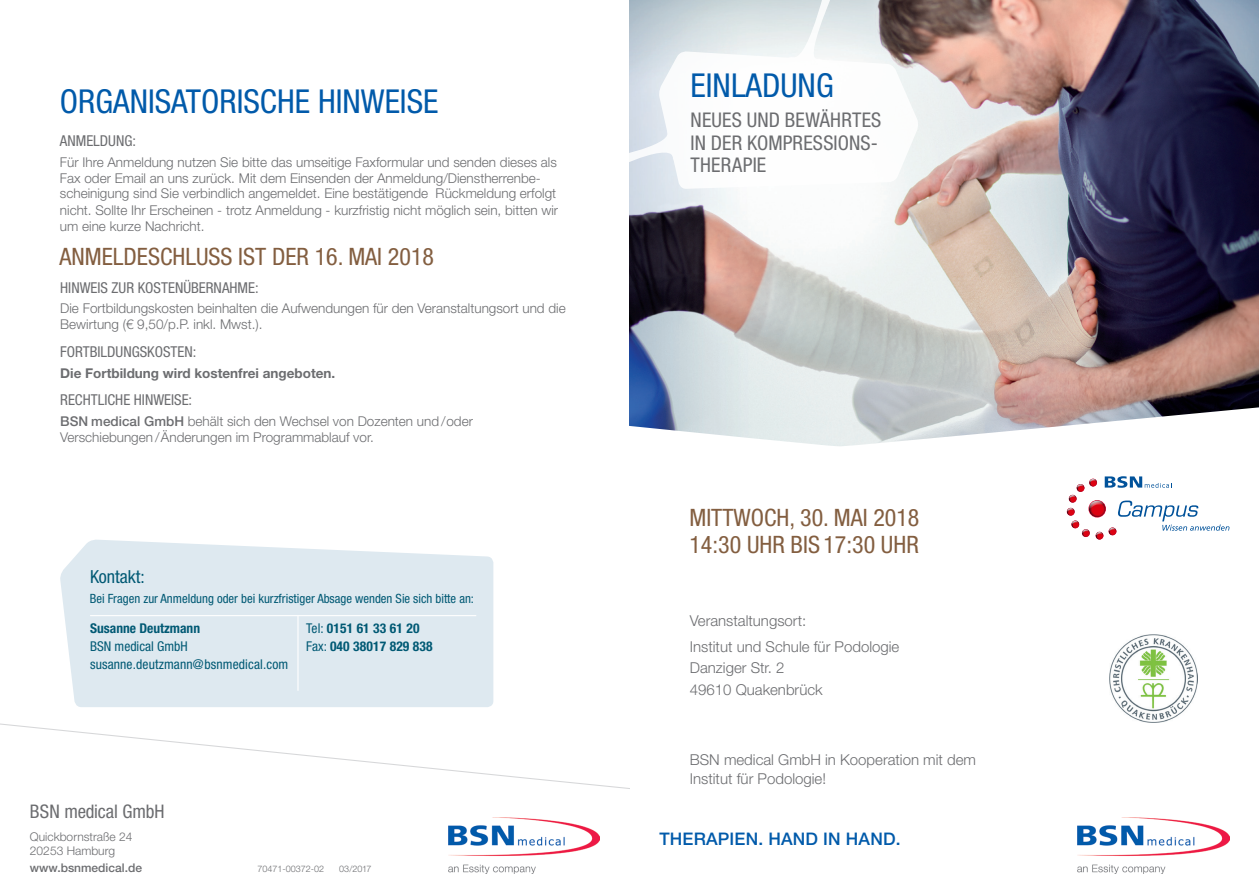
<style>
.page{position:relative;width:1259px;height:893px;background:#fff}
.page>*{position:absolute;margin:0;border:0;box-sizing:border-box;transform-origin:0 0}
.t1{font:condensed 33px "Helvetica Neue LT Std";color:#015aaa}
.t2{font:condensed 24px "Helvetica Neue LT Std";color:#835e40}
.t3{font:condensed 20.25px/22.5px "Helvetica Neue LT Std";letter-spacing:.01em;color:#6c6d70}
.t4{font:condensed 18.75px "Helvetica Neue LT Std";letter-spacing:-.005em;color:#6c6d70}
.t5{font:condensed 18px "Helvetica Neue LT Std";color:#005974}
.t6{font:500 17.4px "Helvetica Neue LT Std";letter-spacing:.01em;color:#015aaa}
.t7{font:300 15px/25.8px "Helvetica Neue LT Std";color:#6c6d70}
.t8{font:condensed 15px "Helvetica Neue LT Std";color:#6c6d70}
.t9{font:300 13.5px/16px "Helvetica Neue LT Std";color:#6c6d70}
.t10{font:700 condensed 13.5px "Helvetica Neue LT Std";letter-spacing:.01em;color:#005974}
.t11{font:condensed 13.5px "Helvetica Neue LT Std";letter-spacing:.01em;color:#005974}
.t12{font:700 13.5px "Helvetica Neue LT Std";color:#6c6d70}
.t13{font:condensed 12.75px "Helvetica Neue LT Std";color:#005974}
.t14{font:300 12px/13.5px "Helvetica Neue LT Std";color:#6c6d70}
.t15{font:500 12px "Helvetica Neue LT Std";color:#6c6d70}
.t16{font:300 9px "Helvetica Neue LT Std";color:#6c6d70}
.s1{font-weight:500}
.s2{font-weight:400}
</style>
<div class="page">
<img style="left:629px;top:0;width:630px;height:391px">
<svg style="left:629px;top:0;width:290px;height:189px"></svg>
<svg style="left:629px;top:391px;width:630px;height:55px"></svg>
<svg style="left:1067px;top:476px;width:162px;height:63px"></svg>
<svg style="left:0;top:723px;width:629px;height:66px"></svg>
<img style="left:1078px;top:817px;width:151px;height:57px">
<img style="left:448px;top:817px;width:151px;height:57px">
<svg style="left:60px;top:539px;width:433px;height:168px;background:#e0eaf1"></svg>
<hr style="left:90px;top:615px;width:386px;height:1px;background:#fff">
<hr style="left:297px;top:616px;width:1px;height:75px;background:#fff">
<img style="left:1109px;top:634px;width:88px;height:88px">
<h1 class="t1" style="left:60px;top:83px;width:380px">ORGANISATORISCHE HINWEISE</h1>
<p class="t8" style="left:60px;top:132px;width:78px">ANMELDUNG :</p>
<p class="t9" style="left:60px;top:154px;width:500px">Für Ihre Anmeldung nutzen Sie bitte das umseitige Faxformular und senden dieses als Fax oder Email an uns zurück. Mit dem Einsenden der Anmeldung/Dienstherrenbe&shy;scheinigung sind Sie verbindlich angemeldet. Eine bestätigende Rückmeldung erfolgt nicht. Sollte Ihr Erscheinen - trotz Anmeldung - kurzfristig nicht möglich sein, bitten wir um eine kurze Nachricht.</p>
<h2 class="t2" style="left:59px;top:243px;width:90px">ANMELDESCH</h2>
<h2 class="t2" style="left:185px;top:243px;width:250px">LUSS IST DER 16. MAI 2018</h2>
<p class="t8" style="left:60px;top:279px;width:8px">HINWEIS</p>
<p class="t8" style="left:112px;top:279px;width:35px">ZUR KOSTEN</p>
<p class="t8" style="left:183px;top:279px;width:17px">ÜBERNAHME</p>
<p class="t8" style="left:255px;top:279px;width:5px">:</p>
<p class="t9" style="left:60px;top:300px;width:507px">Die Fortbildungskosten beinhalten die Aufwendungen für den Veranstaltungsort und die<br>Bewirtung (€ 9,50/p.P. inkl. Mwst.).</p>
<p class="t8" style="left:60px;top:343px;width:15px">FORTBI</p>
<p class="t8" style="left:101px;top:343px;width:32px">LDUNGSKOSTEN</p>
<p class="t8" style="left:193px;top:343px;width:5px">:</p>
<p class="t12" style="left:60px;top:364px;width:276px">Die Fortbildung wird kostenfrei angeboten.</p>
<p class="t8" style="left:60px;top:391px;width:9px">RECHT</p>
<p class="t8" style="left:98px;top:391px;width:14px">LICHE</p>
<p class="t8" style="left:134px;top:391px;width:8px">HINWEISE</p>
<p class="t8" style="left:189px;top:391px;width:5px">:</p>
<p class="t9" style="left:60px;top:413px;width:414px"><span class="s1">BSN medical GmbH</span> behält sich den Wechsel von Dozenten und /oder<br>Verschiebungen /Änderungen im Programmablauf vor.</p>
<h3 class="t5" style="left:90px;top:566px;width:56px">KONTAKT:</h3>
<p class="t13" style="left:90px;top:591px;width:385px">BEI FRAGEN ZUR ANMELDUNG ODER BEI KURZFRISTIGER ABSAGE WENDEN SIE SICH BITTE AN:</p>
<p class="t10" style="left:90px;top:620px;width:111px">Susanne Deutzmann</p>
<p class="t10" style="left:306px;top:620px;width:115px"><span class="s2">TEL:</span> 0151 61 33 61 20</p>
<p class="t11" style="left:90px;top:638px;width:99px">BSN MEDICAL GMBH</p>
<p class="t10" style="left:306px;top:638px;width:128px"><span class="s2">FAX:</span> 040 38017 829 838</p>
<p class="t11" style="left:90px;top:656px;width:200px">SUSANNE.DEUTZMANN@BSNMEDICAL.COM</p>
<h3 class="t4" style="left:30px;top:800px;width:136px">BSN MEDICAL GMBH</h3>
<p class="t14" style="left:30px;top:830px;width:104px">Quickbornstraße 24<br>20253 Hamburg</p>
<p class="t15" style="left:30px;top:860px;width:114px">www.bsnmedical.de</p>
<p class="t16" style="left:257px;top:863px;width:68px">70471-00372-02</p>
<p class="t16" style="left:339px;top:863px;width:34px">03/2017</p>
<h1 class="t1" style="left:690px;top:66px;width:125px">EINLADUNG</h1>
<h3 class="t3" style="left:690px;top:109px;width:151px">NEUES UND BEWÄHRTES<br>IN DER KOMPRESSIONS</h3>
<h3 class="t3" style="left:871px;top:131px;width:9px">-</h3>
<h3 class="t3" style="left:690px;top:154px;width:12px">THERA</h3>
<h3 class="t3" style="left:743px;top:154px;width:17px">PIE</h3>
<h2 class="t2" style="left:689px;top:504px;width:30px">MITTWOCH</h2>
<h2 class="t2" style="left:789px;top:504px;width:131px">, 30. MAI 2018</h2>
<h2 class="t2" style="left:689px;top:530px;width:71px">14:30 UHR</h2>
<h2 class="t2" style="left:790px;top:530px;width:104px">BIS 17:30 UHR</h2>
<p class="t7" style="left:690px;top:607px;width:211px">Veranstaltungsort:<br>Institut und Schule für Podologie</p>
<p class="t7" style="left:690px;top:657px;width:134px;line-height:21.5px">Danziger Str. 2<br>49610 Quakenbrück</p>
<p class="t7" style="left:690px;top:749px;width:288px;line-height:19.5px">BSN medical GmbH in Kooperation mit dem<br>Institut für Podologie!</p>
<p class="t6" style="left:659px;top:828px;width:243px">Therapien. Hand in hand.</p>
</div>
